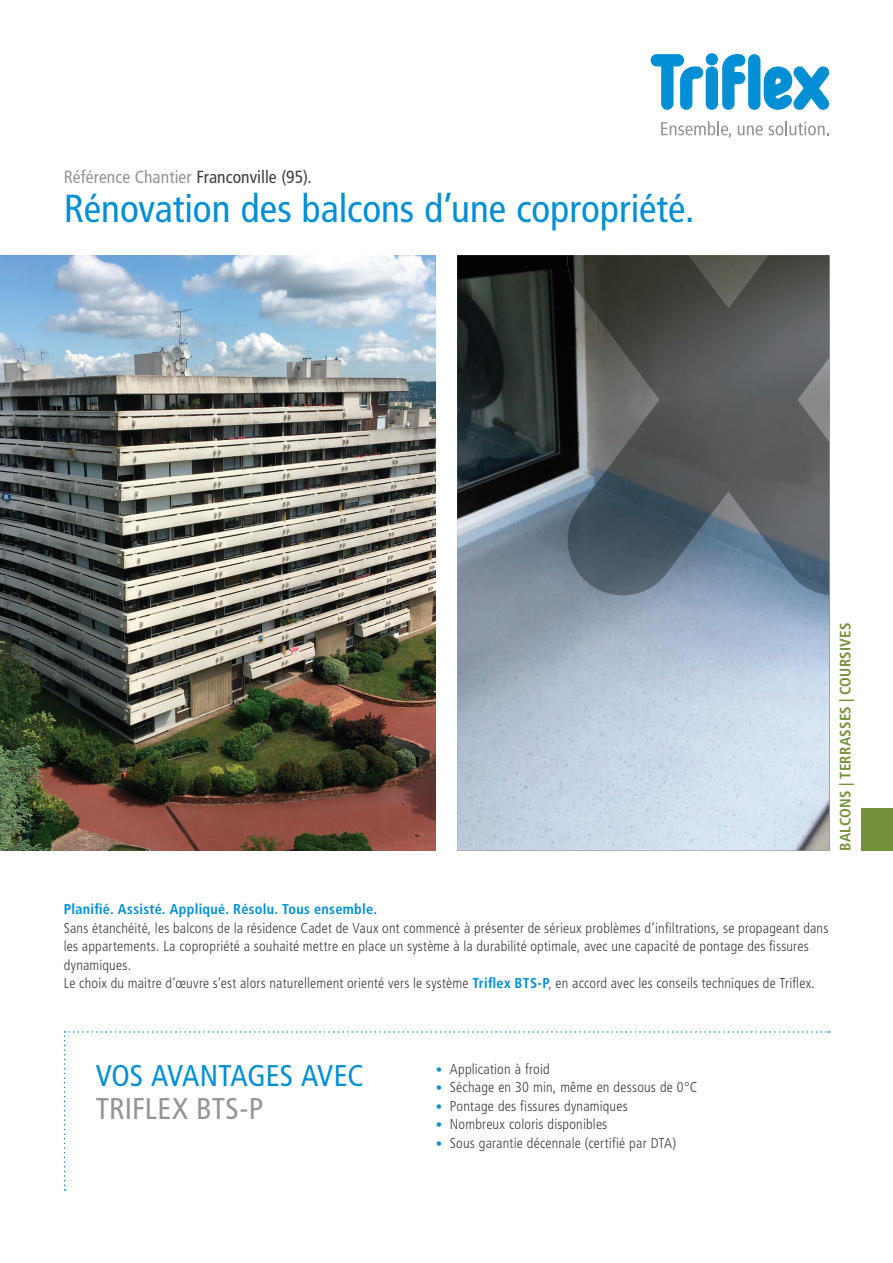
<style>
.page{position:relative;width:893px;height:1263px;background:#fff}
.page>*{position:absolute;margin:0;border:0;box-sizing:border-box;transform-origin:0 0}
.t1{font:condensed 39px "Frutiger LT Pro";color:#008fd5}
.t2{font:condensed 30px "Frutiger LT Pro";letter-spacing:-.005em;color:#008fd5}
.t3{font:condensed 30px "Frutiger LT Pro";letter-spacing:.005em;color:#939598}
.t4{font:condensed 17.55px "Frutiger LT Pro";letter-spacing:.005em;color:#939598}
.t5{font:700 condensed 15px "Frutiger LT Pro";letter-spacing:.015em;color:#74913a}
.t6{font:300 condensed 14.25px/18.5px "Frutiger LT Pro";letter-spacing:.015em;color:#3e3e3f}
.t7{font:700 condensed 14.25px "Frutiger LT Pro";letter-spacing:.02em;color:#008fd5}
.s1{color:#3e3e3f}
.s2{font-weight:700;color:#008fd5}
.s3{font-size:12.9px;color:#008fd5}
</style>
<div class="page">
<svg style="left:651px;top:54px;width:52px;height:56px"></svg>
<div style="left:706px;top:66px;width:12px;height:44px;background:#008fd5;border-radius:6px"></div>
<div style="left:706px;top:53px;width:12px;height:12px;background:#008fd5;border-radius:50%"></div>
<svg style="left:722px;top:54px;width:23px;height:56px"></svg>
<svg style="left:764px;top:66px;width:65px;height:44px"></svg>
<div style="left:748px;top:54px;width:12px;height:56px;background:#008fd5;border-radius:6px"></div>
<svg style="left:661px;top:121px;width:70px;height:17px"></svg>
<svg style="left:738px;top:125px;width:25px;height:10px"></svg>
<svg style="left:769px;top:121px;width:60px;height:14px"></svg>
<img style="left:457px;top:255px;width:372px;height:595px">
<img style="left:0;top:255px;width:436px;height:595px">
<div style="left:861px;top:808px;width:32px;height:42px;background:#74913a"></div>
<svg style="left:64px;top:1031px;width:765px;height:160px"></svg>
<img style="left:560px;top:255px;width:269px;height:340px">
<p class="t4" style="left:64px;top:167px;width:249px">Référence Chantier <span class="s1">Franconville (95).</span></p>
<h1 class="t1" style="left:64px;top:186px;width:632px">Rénovation des balcons d’une copropriété.</h1>
<p class="t5" style="left:836px;top:850px;width:229px;rotate:-90deg">BALCONS | TERRASSES | COURSIVES</p>
<p class="t7" style="left:64px;top:901px;width:315px">Planifié. Assisté. Appliqué. Résolu. Tous ensemble.</p>
<p class="t6" style="left:64px;top:919px;width:766px">Sans étanchéité, les balcons de la résidence Cadet de Vaux ont commencé à présenter de sérieux problèmes d’infiltrations, se propageant dans les appartements. La copropriété a souhaité mettre en place un système à la durabilité optimale, avec une capacité de pontage des fissures dynamiques.<br>Le choix du maitre d’œuvre s’est alors naturellement orienté vers le système <span class="s2">Triflex BTS-P</span>, en accord avec les conseils techniques de Triflex.</p>
<h2 class="t2" style="left:96px;top:1058px;width:269px">VOS AVANTAGES AVEC</h2>
<h2 class="t3" style="left:96px;top:1091px;width:169px">TRIFLEX BTS-P</h2>
<p class="t6" style="left:436px;top:1060px;width:115px"><span class="s3">•</span> Application à froid</p>
<p class="t6" style="left:436px;top:1078px;width:263px"><span class="s3">•</span> Séchage en 30 min, même en dessous de 0°C</p>
<p class="t6" style="left:436px;top:1097px;width:193px"><span class="s3">•</span> Pontage des fissures dynamiques</p>
<p class="t6" style="left:436px;top:1115px;width:173px"><span class="s3">•</span> Nombreux coloris disponibles</p>
<p class="t6" style="left:436px;top:1134px;width:242px"><span class="s3">•</span> Sous garantie décennale (certifié par DTA)</p>
</div>
